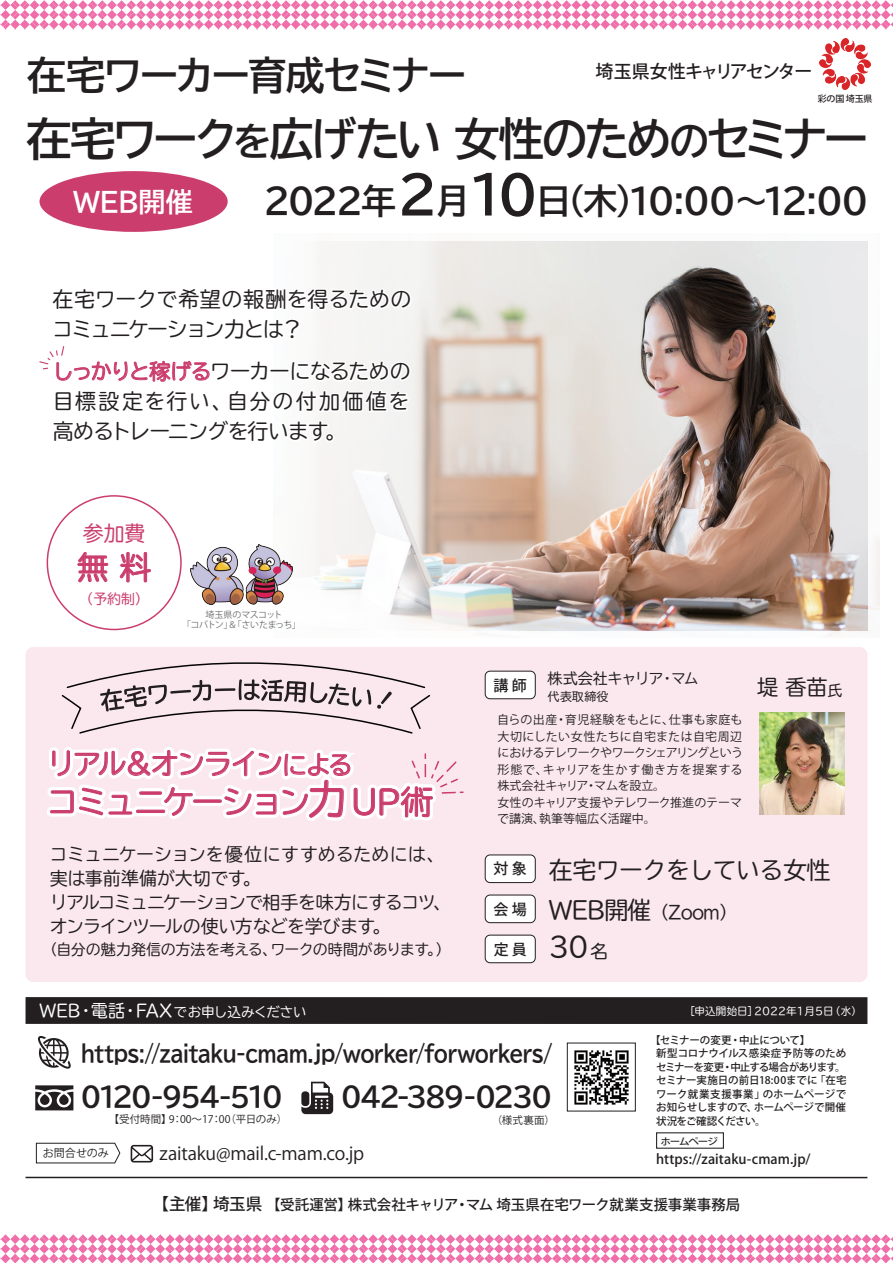
<style>
.page{position:relative;width:893px;height:1263px;background:#fff}
.page>*{position:absolute;margin:0;border:0;box-sizing:border-box;transform-origin:0 0}
.t1{font:45.15px "BIZ UDP Gothic Bold";letter-spacing:-.055em;color:#231f20}
.t2{font:39px "BIZ UDP Gothic Bold";letter-spacing:-.025em;color:#231f20}
.t3{font:34.5px "BIZ UDP Gothic Bold";letter-spacing:-.05em;color:#231f20}
.t4{font:32.25px "TBUDR Go Std";letter-spacing:-.095em;color:#cb3d6c}
.t5{font:31.2px "TBUDR Go Std";color:#cb3d6c}
.t6{font:28.65px "TBUDR Go Std";letter-spacing:-.095em;color:#cb3d6c}
.t7{font:27px "BIZ UDP Gothic Bold";letter-spacing:-.07em;color:#231f20}
.t8{font:27px "BIZ UDP Gothic Bold";letter-spacing:-.005em;color:#fff}
.t9{font:24px "TBUDR Go Std";letter-spacing:-.025em;color:#231f20}
.t10{font:22.5px "BIZ UDP Gothic Bold";letter-spacing:-.04em;color:#231f20;scale:.9 1}
.t11{font:21px/30px "TBUDR Go Std";letter-spacing:-.025em;color:#231f20}
.t12{font:20.85px "TBUDR Go Std";color:#cb3d6c}
.t13{font:18px/24px "TBUDR Go Std";letter-spacing:-.035em;color:#231f20}
.t14{font:18px "Koz Go Pro";letter-spacing:-.015em;color:#231f20}
.t15{font:500 18px "Koz Go Pro";letter-spacing:-.09em;color:#231f20}
.t16{font:17.1px "TBUDR Go Std";letter-spacing:-.01em;color:#fff}
.t17{font:15px "TBUDR Go Std";letter-spacing:-.025em;color:#231f20}
.t18{font:15px "TBUDR Go Std";letter-spacing:-.045em;color:#231f20}
.t19{font:500 15px "Koz Go Pro";color:#231f20}
.t20{font:500 14.55px "Koz Go Pro";letter-spacing:-.015em;color:#231f20}
.t21{font:13.95px "TBUDR Go Std";color:#cb3d6c}
.t22{font:500 13.5px "Koz Go Pro";letter-spacing:.005em;color:#231f20}
.t23{font:12px/16.5px "Koz Go Pro";color:#231f20}
.t24{font:12px "TBUDR Go Std";letter-spacing:.02em;color:#231f20}
.t25{font:11.1px "Koz Go Pro";color:#231f20}
.t26{font:500 10.5px/13.5px "Koz Go Pro";letter-spacing:-.02em;color:#231f20}
.t27{font:10.5px "Koz Go Pro";color:#231f20}
.t28{font:10.5px "TBUDR Go Std";color:#fff}
.t29{font:500 9.45px "Koz Go Pro";letter-spacing:-.115em;color:#231f20;scale:1.12 1}
.t30{font:9px/10.5px "Koz Go Pro";letter-spacing:-.055em;color:#6c6d70;text-align:center}
.t31{font:500 9px "Koz Go Pro";letter-spacing:-.03em;color:#231f20}
.s1{font-size:39.15px}
.s2{font-size:51.75px}
.s3{color:#cb3d6c}
.s4{font-size:25.05px}
.s5{font-size:39.45px}
.s6{font-size:15px}
.s7{font-size:24px}
.s8{font-family:"TBUDR Go Std";font-weight:400;font-size:27px}
.s9{font-family:"TBUDR Go Std";font-weight:400;font-size:18.15px}
.s10{font-size:13.65px}
.s11{font-size:16.5px}
</style>
<div class="page">
<div style="left:26px;top:647px;width:841px;height:335px;background:#fbe8ef;border-radius:8px"></div>
<svg style="left:0;top:0;width:893px;height:29px"></svg>
<svg style="left:0;top:1235px;width:893px;height:28px"></svg>
<img style="left:463px;top:241px;width:416px;height:396px">
<div style="left:485px;top:671px;width:50px;height:28px;background:#fff;border-radius:5px"></div>
<div style="left:485px;top:671px;width:51px;height:28px;border:1px solid #231f20;border-radius:5px"></div>
<div style="left:485px;top:855px;width:50px;height:27px;background:#fff;border-radius:5px"></div>
<div style="left:485px;top:854px;width:51px;height:29px;border:1px solid #231f20;border-radius:5px"></div>
<div style="left:485px;top:895px;width:50px;height:28px;background:#fff;border-radius:5px"></div>
<div style="left:485px;top:895px;width:51px;height:28px;border:1px solid #231f20;border-radius:5px"></div>
<div style="left:485px;top:935px;width:50px;height:28px;background:#fff;border-radius:5px"></div>
<div style="left:485px;top:935px;width:51px;height:28px;border:1px solid #231f20;border-radius:5px"></div>
<img style="left:820px;top:39px;width:50px;height:50px">
<img style="left:759px;top:712px;width:85px;height:102px">
<div style="left:26px;top:997px;width:841px;height:27px;background:#231f20"></div>
<hr style="left:26px;top:1177px;width:841px;height:1px;background:#231f20">
<svg style="left:131px;top:1145px;width:22px;height:17px"></svg>
<svg style="left:38px;top:1036px;width:33px;height:33px"></svg>
<svg style="left:36px;top:1142px;width:85px;height:22px"></svg>
<svg style="left:301px;top:1082px;width:32px;height:32px"></svg>
<svg style="left:35px;top:1085px;width:38px;height:25px"></svg>
<img style="left:574px;top:1050px;width:55px;height:55px">
<div style="left:567px;top:1043px;width:69px;height:68px;border:1px solid #231f20"></div>
<svg style="left:39px;top:171px;width:424px;height:650px"></svg>
<h2 class="t2" style="left:27px;top:56px;width:441px">在宅ワーカー育成セミナー</h2>
<h3 class="t15" style="left:596px;top:60px;width:218px">埼玉県女性キャリアセンター</h3>
<p class="t31" style="left:818px;top:93px;width:56px">彩の国 埼玉県</p>
<h1 class="t1" style="left:26px;top:116px;width:843px">在宅ワーク<span class="s1">を</span>広げたい 女性のため<span class="s1">の</span>セミナー</h1>
<h3 class="t8" style="left:73px;top:189px;width:121px">WEB開催</h3>
<h3 class="t3" style="left:264px;top:184px;width:606px">2022年<span class="s2">2</span>月<span class="s2">10</span>日(木)10:00～12:00</h3>
<h3 class="t11" style="left:53px;top:284px;width:360px">在宅ワークで希望の報酬を得るためのコミュニケーション力とは？</h3>
<h3 class="t11" style="left:53px;top:356px;width:360px;text-align:justify"><span class="s3">しっかりと稼げる</span>ワーカーになるための目標設定を行い、自分の付加価値を高めるトレーニングを行います。</h3>
<h3 class="t12" style="left:83px;top:516px;width:64px">参加費</h3>
<h3 class="t5" style="left:77px;top:542px;width:75px">無 料</h3>
<p class="t21" style="left:79px;top:587px;width:71px">（予約制）</p>
<p class="t30" style="left:182px;top:609px;width:120px">埼玉県のマスコット<br>「コバトン」＆「さいたまっち」</p>
<h3 class="t6" style="left:47px;top:740px;width:308px">リアル＆オンライン<span class="s4">による</span></h3>
<h3 class="t4" style="left:47px;top:775px;width:388px">コミュニケーション<span class="s5">力</span> UP術</h3>
<h3 class="t13" style="left:50px;top:842px;width:403px">コミュニケーションを優位にすすめるためには、実は事前準備が大切です。<br>リアルコミュニケーションで相手を味方にするコツ、オンラインツールの使い方などを学びます。</h3>
<p class="t17" style="left:42px;top:937px;width:410px">（自分の魅力発信の方法を考える、ワークの時間があります。）</p>
<p class="t18" style="left:547px;top:666px;width:153px">株式会社キャリア・マム</p>
<p class="t24" style="left:547px;top:687px;width:62px">代表取締役</p>
<p class="t19" style="left:494px;top:675px;width:35px">講 師</p>
<h3 class="t11" style="left:757px;top:672px;width:87px">堤 香苗<span class="s6">氏</span></h3>
<p class="t23" style="left:497px;top:712px;width:247px">自らの出産・育児経験をもとに、仕事も家庭も大切にしたい女性たちに自宅または自宅周辺におけるテレワークやワークシェアリングという形態で、キャリアを生かす働き方を提案する株式会社キャリア・マムを設立。<br>女性のキャリア支援やテレワーク推進のテーマで講演、執筆等幅広く活躍中。</p>
<h3 class="t9" style="left:494px;top:850px;width:338px"><sup>対</sup> <sup>象</sup> 在宅ワークをしている女性</h3>
<h3 class="t13" style="left:494px;top:900px;width:245px"><sup>会</sup> <sup>場</sup> <span class="s7">WEB開催</span>（Zoom）</h3>
<p class="t19" style="left:494px;top:939px;width:116px">定 員 <span class="s8">30</span><span class="s9">名</span></p>
<h3 class="t16" style="left:40px;top:996px;width:269px">WEB・電話・FAX<span class="s10">でお申し込みください</span></h3>
<p class="t28" style="left:685px;top:1003px;width:178px">［申込開始日］2022年1月5日（水）</p>
<h3 class="t10" style="left:81px;top:1042px;width:526px">https://zaitaku-cmam.jp/worker/forworkers/</h3>
<h3 class="t7" style="left:81px;top:1084px;width:203px">0120-954-510</h3>
<h3 class="t7" style="left:341px;top:1084px;width:212px">042-389-0230</h3>
<p class="t27" style="left:109px;top:1112px;width:180px">【受付時間】9：00～17：00（平日のみ）</p>
<p class="t27" style="left:492px;top:1113px;width:65px">（様式裏面）</p>
<p class="t25" style="left:43px;top:1146px;width:68px">お問合せのみ</p>
<h3 class="t14" style="left:160px;top:1141px;width:206px">zaitaku@mail.c-mam.co.jp</h3>
<p class="t26" style="left:656px;top:1034px;width:192px;text-indent:-6px">【セミナーの変更・中止について】<br>新型コロナウイルス感染症予防等のためセミナーを変更・中止する場合があります。セミナー実施日の前日18:00までに「在宅ワーク就業支援事業」のホームページでお知らせしますので、ホームページで開催状況をご確認ください。</p>
<p class="t22" style="left:656px;top:1150px;width:156px">https://zaitaku-cmam.jp/</p>
<p class="t29" style="left:660px;top:1135px;width:53px">ホームページ</p>
<p class="t20" style="left:153px;top:1195px;width:589px"><span class="s11">【主催】埼玉県</span> 【受託運営】株式会社キャリア・マム 埼玉県在宅ワーク就業支援事業事務局</p>
</div>
